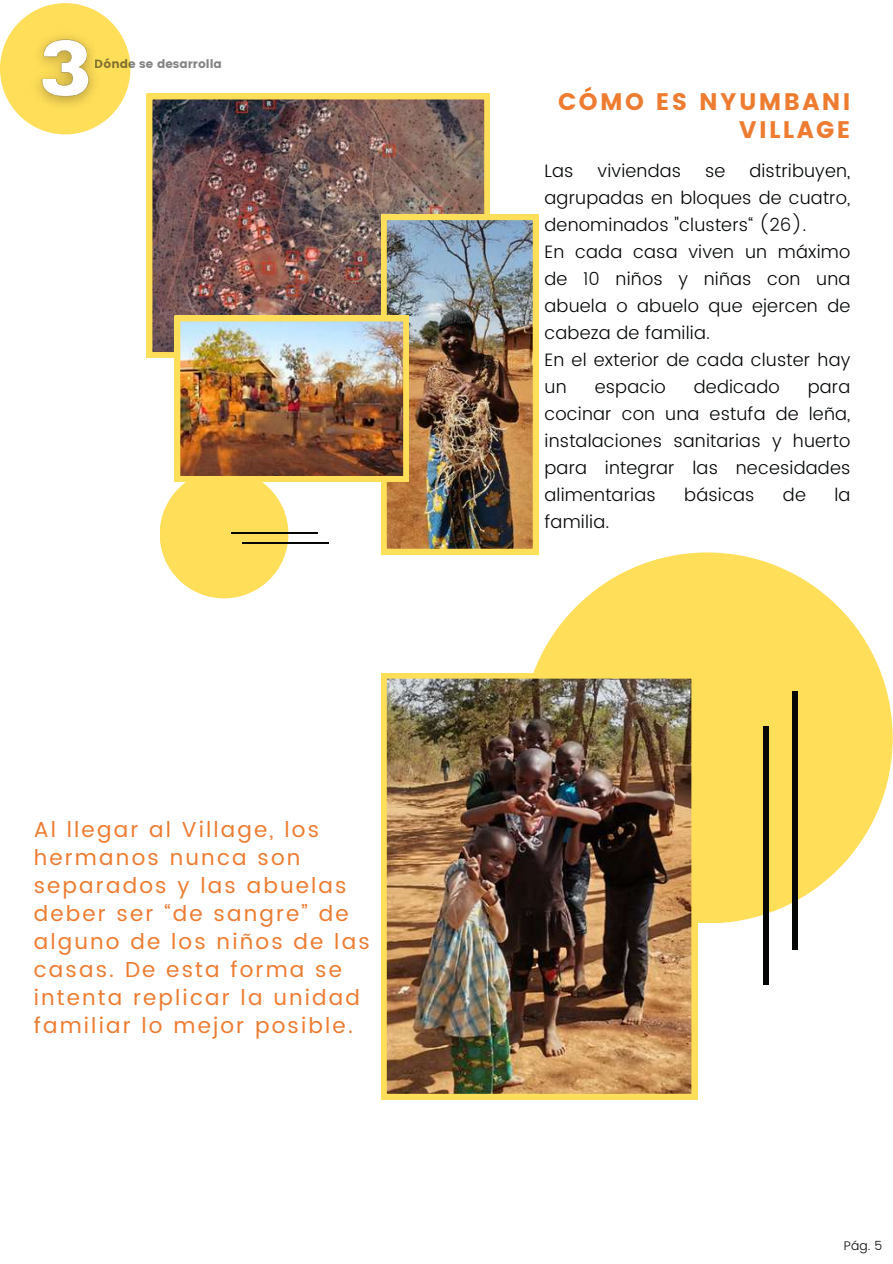
<style>
.page{position:relative;width:893px;height:1264px;background:#fff}
.page>*{position:absolute;margin:0;border:0;box-sizing:border-box;transform-origin:0 0}
.t1{font:23.85px/28.2px "Poppins";letter-spacing:.1em;color:#ed7c31;text-align:right}
.t2{font:21.6px/27.9px "Poppins";letter-spacing:.1em;color:#ed7c31}
.t3{font:300 18px/27px "Poppins";letter-spacing:.01em;color:#050707}
.t4{font:300 12.45px "Poppins";color:#050707}
.t5{font:12px "Poppins";color:#050707}
</style>
<div class="page">
<img style="left:147px;top:94px;width:343px;height:263px">
<div style="left:160px;top:469px;width:128px;height:129px;background:#ffde59;border-radius:50%"></div>
<hr style="left:231px;top:532px;width:86px;height:2px;background:#050707">
<hr style="left:243px;top:541px;width:86px;height:2px;background:#050707">
<img style="left:381px;top:214px;width:157px;height:340px">
<img style="left:175px;top:316px;width:233px;height:165px">
<div style="left:521px;top:552px;width:371px;height:371px;background:#ffde59;border-radius:50%"></div>
<div style="left:792px;top:691px;width:6px;height:258px;background:#050707"></div>
<div style="left:763px;top:725px;width:6px;height:259px;background:#050707"></div>
<img style="left:381px;top:673px;width:316px;height:426px">
<div style="left:0;top:3px;width:130px;height:131px;background:#ffde59;border-radius:50%"></div>
<img style="left:37px;top:36px;width:57px;height:69px">
<p class="t5" style="left:95px;top:57px;width:129px">Dónde se desarrolla</p>
<p class="t2" style="left:34px;top:815px;width:337px">Al llegar al Village, los hermanos nunca son separados y las abuelas deber ser “de sangre” de alguno de los niños de las casas. De esta forma se intenta replicar la unidad familiar lo mejor posible.</p>
<h1 class="t1" style="left:558px;top:88px;width:294px">CÓMO ES NYUMBANI<br>VILLAGE</h1>
<p class="t3" style="left:544px;top:157px;width:31px">Las</p>
<p class="t3" style="left:597px;top:157px;width:85px">viviendas</p>
<p class="t3" style="left:705px;top:157px;width:22px">se</p>
<p class="t3" style="left:544px;top:157px;width:307px;text-indent:205px">distribuyen, agrupadas en bloques de cuatro, denominados "clusters“ (26).<br>En cada casa viven un máximo de 10 niños y niñas con una abuela o abuelo que ejercen de cabeza de familia.<br>En el exterior de cada cluster hay un</p>
<p class="t3" style="left:594px;top:373px;width:73px">espacio</p>
<p class="t3" style="left:693px;top:373px;width:87px">dedicado</p>
<p class="t3" style="left:544px;top:373px;width:307px;text-align:justify;text-indent:263px">para cocinar con una estufa de leña, instalaciones sanitarias y huerto para integrar las necesidades alimentarias</p>
<p class="t3" style="left:684px;top:481px;width:72px">básicas</p>
<p class="t3" style="left:782px;top:481px;width:24px">de</p>
<p class="t3" style="left:834px;top:481px;width:18px">la</p>
<p class="t3" style="left:544px;top:508px;width:66px">familia.</p>
<p class="t4" style="left:843px;top:1238px;width:40px">Pág. 5</p>
</div>
